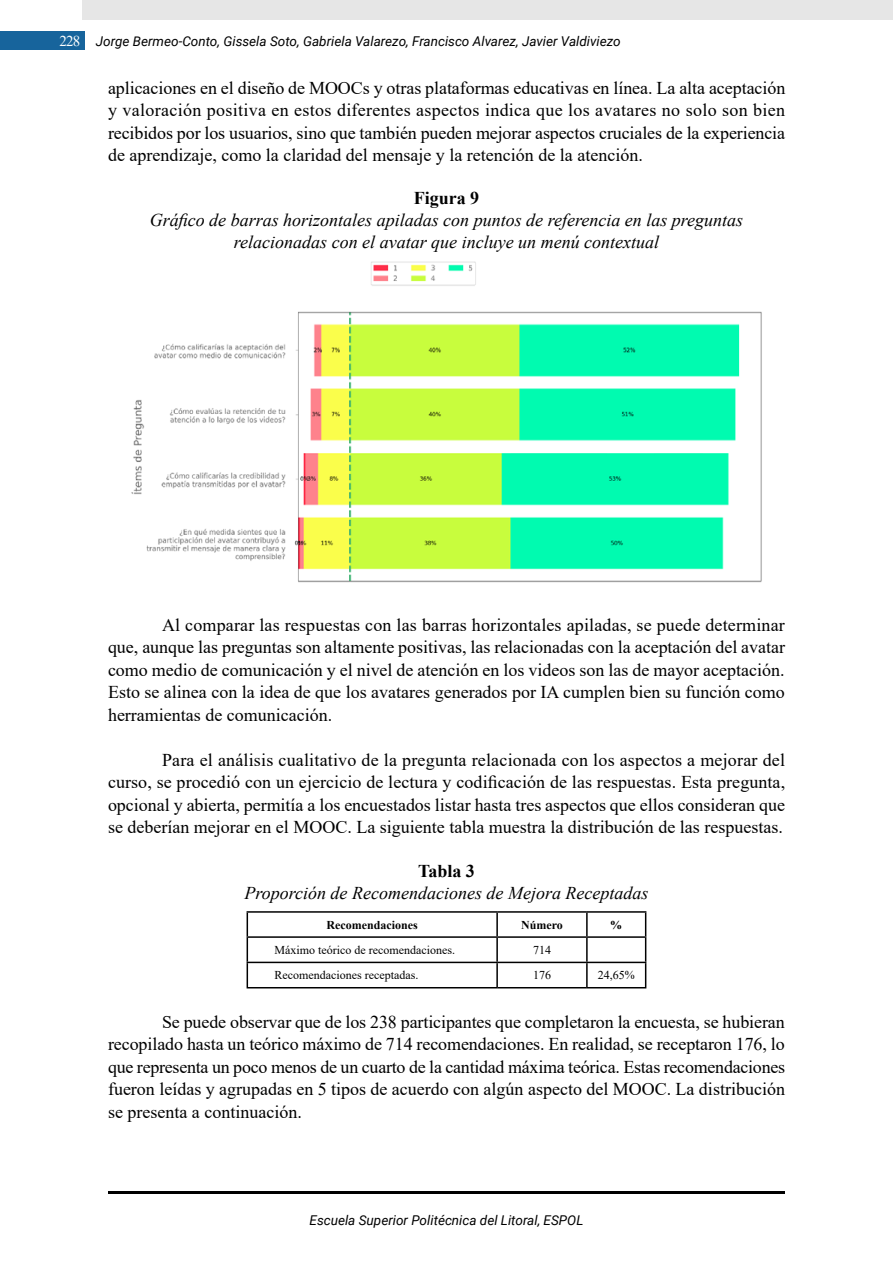
<style>
.page{position:relative;width:893px;height:1263px;background:#fff}
.page>*{position:absolute;margin:0;border:0;box-sizing:border-box;transform-origin:0 0}
.t1{font:18px/22.5px "Times New Roman";color:#000;text-align:justify}
.t2{font:italic 18px/21.6px "Times New Roman";color:#000;text-align:center}
.t3{font:700 18px "Times New Roman";color:#000}
.t4{font:italic 13.5px "Roboto";color:#000}
.t5{font:12px "Times New Roman";color:#000}
.t6{font:700 12px "Times New Roman";color:#000}
.s1{font-family:"Times New Roman";font-style:normal;font-size:15px;color:#fff}
</style>
<div class="page">
<div style="left:83px;top:0;width:810px;height:20px;background:#e6e6e6"></div>
<div style="left:0;top:31px;width:85px;height:19px;background:#17649c"></div>
<hr style="left:108px;top:1191px;width:677px;height:2px;background:#000">
<img style="left:131px;top:261px;width:631px;height:322px">
<hr style="left:247px;top:911px;width:250px;height:2px;background:#000">
<hr style="left:497px;top:911px;width:90px;height:2px;background:#000">
<hr style="left:496px;top:913px;width:2px;height:23px;background:#000">
<hr style="left:587px;top:911px;width:59px;height:2px;background:#000">
<hr style="left:586px;top:913px;width:2px;height:23px;background:#000">
<hr style="left:247px;top:936px;width:250px;height:2px;background:#000">
<hr style="left:497px;top:936px;width:90px;height:2px;background:#000">
<hr style="left:496px;top:938px;width:2px;height:24px;background:#000">
<hr style="left:587px;top:936px;width:59px;height:2px;background:#000">
<hr style="left:586px;top:938px;width:2px;height:24px;background:#000">
<hr style="left:247px;top:962px;width:250px;height:1px;background:#000">
<svg style="left:247px;top:913px;width:1px;height:74px"></svg>
<hr style="left:497px;top:962px;width:90px;height:1px;background:#000">
<hr style="left:496px;top:963px;width:2px;height:24px;background:#000">
<hr style="left:587px;top:962px;width:59px;height:1px;background:#000">
<hr style="left:586px;top:963px;width:2px;height:24px;background:#000">
<svg style="left:645px;top:913px;width:1px;height:74px"></svg>
<hr style="left:247px;top:987px;width:250px;height:1px;background:#000">
<hr style="left:497px;top:987px;width:90px;height:1px;background:#000">
<hr style="left:587px;top:987px;width:59px;height:1px;background:#000">
<p class="t4" style="left:59px;top:32px;width:563px"><span class="s1">228</span> Jorge Bermeo-Conto, Gissela Soto, Gabriela Valarezo, Francisco Alvarez, Javier Valdiviezo</p>
<p class="t1" style="left:108px;top:76px;width:679px">aplicaciones en el diseño de MOOCs y otras plataformas educativas en línea. La alta aceptación y valoración positiva en estos diferentes aspectos indica que los avatares no solo son bien recibidos por los usuarios, sino que también pueden mejorar aspectos cruciales de la experiencia de aprendizaje, como la claridad del mensaje y la retención de la atención.</p>
<p class="t3" style="left:414px;top:185px;width:67px">Figura 9</p>
<p class="t2" style="left:150px;top:209px;width:595px">Gráfico de barras horizontales apiladas con puntos de referencia en las preguntas relacionadas con el avatar que incluye un menú contextual</p>
<p class="t1" style="left:108px;top:613px;width:679px;text-indent:54px">Al comparar las respuestas con las barras horizontales apiladas, se puede determinar que, aunque las preguntas son altamente positivas, las relacionadas con la aceptación del avatar como medio de comunicación y el nivel de atención en los videos son las de mayor aceptación.<br>Esto se alinea con la idea de que los avatares generados por IA cumplen bien su función como herramientas de comunicación.</p>
<p class="t1" style="left:108px;top:748px;width:679px;text-indent:54px">Para el análisis cualitativo de la pregunta relacionada con los aspectos a mejorar del curso, se procedió con un ejercicio de lectura y codificación de las respuestas. Esta pregunta, opcional y abierta, permitía a los encuestados listar hasta tres aspectos que ellos consideran que se deberían mejorar en el MOOC. La siguiente tabla muestra la distribución de las respuestas.</p>
<p class="t3" style="left:418px;top:858px;width:58px">Tabla 3</p>
<p class="t2" style="left:244px;top:881px;width:406px">Proporción de Recomendaciones de Mejora Receptadas</p>
<p class="t6" style="left:327px;top:916px;width:93px">Recomendaciones</p>
<p class="t6" style="left:521px;top:916px;width:43px">Número</p>
<p class="t6" style="left:610px;top:916px;width:13px">%</p>
<p class="t5" style="left:275px;top:941px;width:182px">Máximo teórico de recomendaciones.</p>
<p class="t5" style="left:533px;top:941px;width:19px">714</p>
<p class="t5" style="left:275px;top:967px;width:145px">Recomendaciones receptadas.</p>
<p class="t5" style="left:533px;top:967px;width:19px">176</p>
<p class="t5" style="left:598px;top:967px;width:38px">24,65%</p>
<p class="t1" style="left:108px;top:1010px;width:679px;text-indent:54px">Se puede observar que de los 238 participantes que completaron la encuesta, se hubieran recopilado hasta un teórico máximo de 714 recomendaciones. En realidad, se receptaron 176, lo que representa un poco menos de un cuarto de la cantidad máxima teórica. Estas recomendaciones fueron leídas y agrupadas en 5 tipos de acuerdo con algún aspecto del MOOC. La distribución se presenta a continuación.</p>
<p class="t4" style="left:309px;top:1210px;width:275px">Escuela Superior Politécnica del Litoral, ESPOL</p>
</div>
